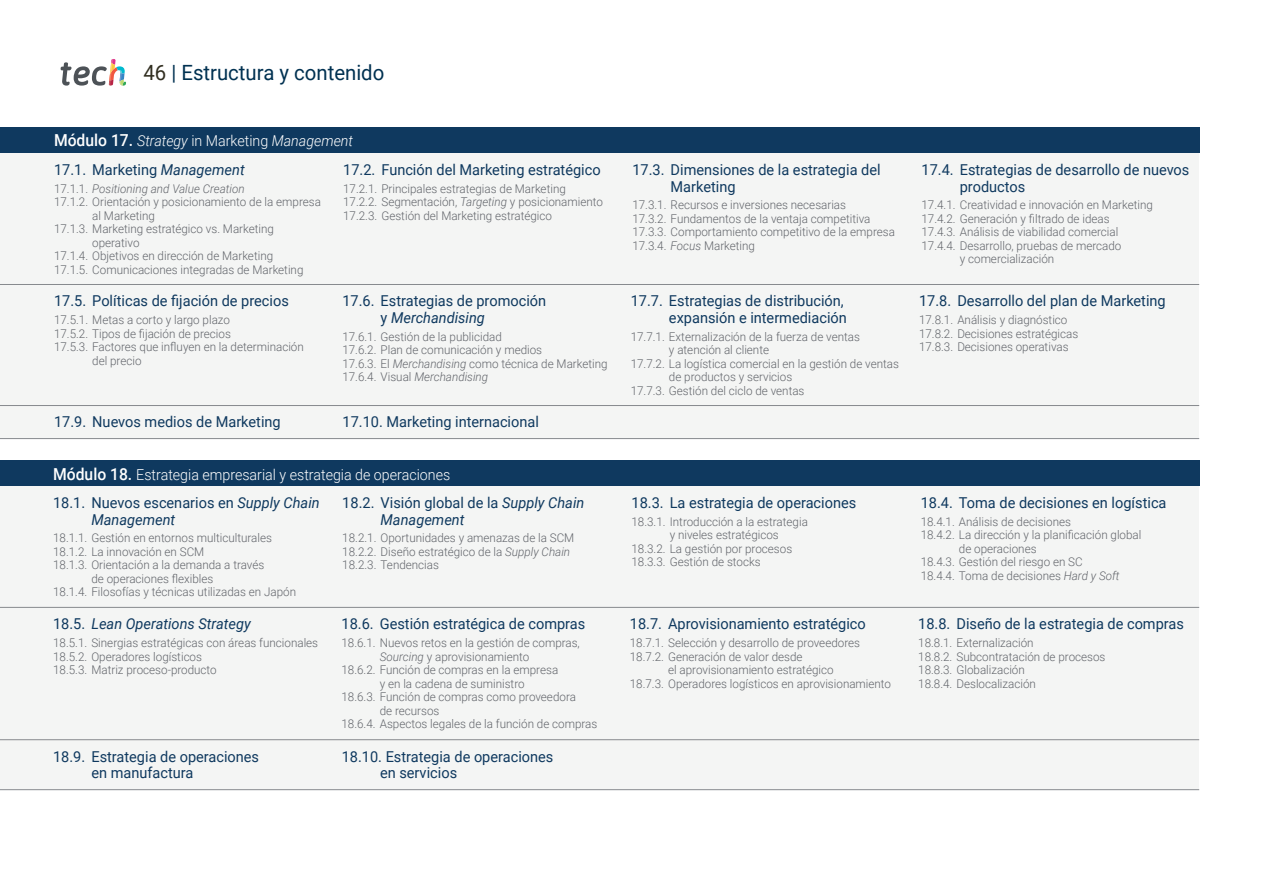
<style>
.page{position:relative;width:1263px;height:893px;background:#fff}
.page>*{position:absolute;margin:0;border:0;box-sizing:border-box;transform-origin:0 0}
.t1{font:21px "Roboto";color:#013151}
.t2{font:15px/16.5px "Roboto";color:#0f395f}
.t3{font:300 15px "Roboto";color:#fff;scale:.95 1}
.t4{font:italic 300 15px "Roboto";color:#fff;scale:.95 1}
.t5{font:italic 15px "Roboto";color:#0f395f}
.t6{font:300 12px/13.5px "Roboto";color:#61646a}
.t7{font:italic 300 12px "Roboto";color:#61646a}
.s1{color:#312e20}
.s2{font-weight:500;font-style:normal;font-size:16.5px}
.s3{font-style:normal}
.s4{font-style:italic}
.s5{font-weight:500;font-size:16.5px}
</style>
<div class="page">
<div style="left:0;top:153px;width:1199px;height:286px;background:#f4f5f4"></div>
<div style="left:0;top:128px;width:1199px;height:25px;background:#0f395f"></div>
<hr style="left:0;top:405px;width:1199px;height:1px;background:#878a8e">
<hr style="left:0;top:284px;width:1199px;height:1px;background:#878a8e">
<hr style="left:0;top:438px;width:1199px;height:1px;background:#878a8e">
<div style="left:0;top:486px;width:1199px;height:304px;background:#f4f5f4"></div>
<div style="left:0;top:461px;width:1199px;height:25px;background:#0f395f"></div>
<hr style="left:0;top:607px;width:1199px;height:1px;background:#878a8e">
<hr style="left:0;top:789px;width:1199px;height:1px;background:#878a8e">
<hr style="left:0;top:739px;width:1199px;height:1px;background:#878a8e">
<svg style="left:61px;top:59px;width:65px;height:27px"></svg>
<h1 class="t1" style="left:144px;top:57px;width:242px"><span class="s1">46</span> | Estructura y contenido</h1>
<p class="t4" style="left:54px;top:130px;width:316px"><span class="s2">Módulo 17.</span> Strategy <span class="s3">in Marketing</span> Management</p>
<p class="t2" style="left:54px;top:161px;width:192px">17.1. Marketing <span class="s4">Management</span></p>
<p class="t7" style="left:54px;top:180px;width:192px"><span class="s3">17.1.1.</span> Positioning and Value Creation</p>
<p class="t6" style="left:54px;top:195px;width:268px">17.1.2. Orientación y posicionamiento de la empresa</p>
<p class="t6" style="left:92px;top:208px;width:64px">al Marketing</p>
<p class="t6" style="left:54px;top:222px;width:221px">17.1.3. Marketing estratégico vs. Marketing</p>
<p class="t6" style="left:92px;top:235px;width:49px">operativo</p>
<p class="t6" style="left:54px;top:249px;width:221px">17.1.4. Objetivos en dirección de Marketing</p>
<p class="t6" style="left:54px;top:262px;width:251px">17.1.5. Comunicaciones integradas de Marketing</p>
<p class="t2" style="left:54px;top:292px;width:236px">17.5. Políticas de fijación de precios</p>
<p class="t6" style="left:54px;top:313px;width:178px">17.5.1. Metas a corto y largo plazo</p>
<p class="t6" style="left:54px;top:326px;width:178px">17.5.2. Tipos de fijación de precios</p>
<p class="t6" style="left:54px;top:340px;width:251px">17.5.3. Factores que influyen en la determinación</p>
<p class="t6" style="left:92px;top:353px;width:51px">del precio</p>
<p class="t2" style="left:343px;top:161px;width:259px">17.2. Función del Marketing estratégico</p>
<p class="t6" style="left:343px;top:181px;width:261px">17.2.1. Principales estrategias de Marketing<br>17.2.2. Segmentación, <span class="s4">Targeting</span> y posicionamiento<br>17.2.3. Gestión del Marketing estratégico</p>
<p class="t2" style="left:381px;top:292px;width:167px;text-indent:-38px">17.6. Estrategias de promoción y <span class="s4">Merchandising</span></p>
<p class="t6" style="left:342px;top:329px;width:267px">17.6.1. Gestión de la publicidad<br>17.6.2. Plan de comunicación y medios<br>17.6.3. El <span class="s4">Merchandising</span> como técnica de Marketing 17.6.4. Visual <span class="s4">Merchandising</span></p>
<p class="t2" style="left:54px;top:413px;width:228px">17.9. Nuevos medios de Marketing</p>
<p class="t2" style="left:343px;top:413px;width:198px">17.10. Marketing internacional</p>
<p class="t3" style="left:53px;top:464px;width:419px"><span class="s5">Módulo 18.</span> Estrategia empresarial y estrategia de operaciones</p>
<p class="t2" style="left:91px;top:494px;width:230px;text-indent:-38px">18.1. Nuevos escenarios en <span class="s4">Supply Chain<br>Management</span></p>
<p class="t6" style="left:53px;top:531px;width:220px">18.1.1. Gestión en entornos multiculturales</p>
<p class="t6" style="left:53px;top:544px;width:153px">18.1.2. La innovación en SCM</p>
<p class="t6" style="left:53px;top:558px;width:213px">18.1.3. Orientación a la demanda a través</p>
<p class="t6" style="left:91px;top:571px;width:124px">de operaciones flexibles</p>
<p class="t6" style="left:53px;top:585px;width:244px">18.1.4. Filosofías y técnicas utilizadas en Japón</p>
<p class="t5" style="left:53px;top:614px;width:199px"><span class="s3">18.5.</span> Lean Operations Strategy</p>
<p class="t6" style="left:53px;top:636px;width:267px">18.5.1. Sinergias estratégicas con áreas funcionales<br>18.5.2. Operadores logísticos<br>18.5.3. Matriz proceso-producto</p>
<p class="t2" style="left:381px;top:494px;width:205px;text-indent:-38px">18.2. Visión global de la <span class="s4">Supply Chain<br>Management</span></p>
<p class="t6" style="left:342px;top:531px;width:234px">18.2.1. Oportunidades y amenazas de la SCM<br>18.2.2. Diseño estratégico de la <span class="s4">Supply Chain<br></span>18.2.3. Tendencias</p>
<p class="t2" style="left:341px;top:615px;width:245px">18.6. Gestión estratégica de compras</p>
<p class="t6" style="left:341px;top:636px;width:240px">18.6.1. Nuevos retos en la gestión de compras,</p>
<p class="t6" style="left:380px;top:649px;width:151px"><span class="s4">Sourcing</span> y aprovisionamiento</p>
<p class="t6" style="left:341px;top:663px;width:218px">18.6.2. Función de compras en la empresa</p>
<p class="t6" style="left:380px;top:676px;width:146px">y en la cadena de suministro</p>
<p class="t6" style="left:341px;top:690px;width:236px">18.6.3. Función de compras como proveedora</p>
<p class="t6" style="left:380px;top:703px;width:61px">de recursos</p>
<p class="t6" style="left:341px;top:717px;width:257px">18.6.4. Aspectos legales de la función de compras</p>
<p class="t2" style="left:91px;top:747px;width:169px;text-indent:-38px">18.9. Estrategia de operaciones en manufactura</p>
<p class="t2" style="left:380px;top:747px;width:175px;text-indent:-38px">18.10. Estrategia de operaciones en servicios</p>
<p class="t2" style="left:671px;top:161px;width:212px;text-indent:-38px">17.3. Dimensiones de la estrategia del<br>Marketing</p>
<p class="t6" style="left:632px;top:198px;width:264px">17.3.1. Recursos e inversiones necesarias<br>17.3.2. Fundamentos de la ventaja competitiva 17.3.3. Comportamiento competitivo de la empresa 17.3.4. <span class="s4">Focus</span> Marketing</p>
<p class="t2" style="left:631px;top:292px;width:218px;text-align:right">17.7. Estrategias de distribución, expansión e intermediación</p>
<p class="t6" style="left:631px;top:329px;width:231px">17.7.1. Externalización de la fuerza de ventas</p>
<p class="t6" style="left:669px;top:343px;width:102px">y atención al cliente</p>
<p class="t6" style="left:631px;top:356px;width:270px">17.7.2. La logística comercial en la gestión de ventas</p>
<p class="t6" style="left:669px;top:370px;width:125px">de productos y servicios</p>
<p class="t6" style="left:631px;top:383px;width:175px">17.7.3. Gestión del ciclo de ventas</p>
<p class="t2" style="left:960px;top:161px;width:231px;text-indent:-38px">17.4. Estrategias de desarrollo de nuevos productos</p>
<p class="t6" style="left:921px;top:198px;width:233px">17.4.1. Creatividad e innovación en Marketing</p>
<p class="t6" style="left:921px;top:211px;width:190px">17.4.2. Generación y filtrado de ideas</p>
<p class="t6" style="left:921px;top:225px;width:198px">17.4.3. Análisis de viabilidad comercial</p>
<p class="t6" style="left:921px;top:238px;width:201px">17.4.4. Desarrollo, pruebas de mercado</p>
<p class="t6" style="left:960px;top:252px;width:96px">y comercialización</p>
<p class="t2" style="left:919px;top:292px;width:248px">17.8. Desarrollo del plan de Marketing</p>
<p class="t6" style="left:919px;top:313px;width:161px">17.8.1. Análisis y diagnóstico<br>17.8.2. Decisiones estratégicas<br>17.8.3. Decisiones operativas</p>
<p class="t2" style="left:631px;top:494px;width:226px">18.3. La estrategia de operaciones</p>
<p class="t6" style="left:631px;top:514px;width:178px">18.3.1. Introducción a la estrategia</p>
<p class="t6" style="left:670px;top:528px;width:111px">y niveles estratégicos</p>
<p class="t6" style="left:631px;top:541px;width:162px">18.3.2. La gestión por procesos</p>
<p class="t6" style="left:631px;top:555px;width:131px">18.3.3. Gestión de stocks</p>
<p class="t2" style="left:630px;top:615px;width:237px">18.7. Aprovisionamiento estratégico</p>
<p class="t6" style="left:630px;top:636px;width:232px">18.7.1. Selección y desarrollo de proveedores</p>
<p class="t6" style="left:630px;top:649px;width:174px">18.7.2. Generación de valor desde</p>
<p class="t6" style="left:668px;top:663px;width:167px">el aprovisionamiento estratégico</p>
<p class="t6" style="left:630px;top:676px;width:263px">18.7.3. Operadores logísticos en aprovisionamiento</p>
<p class="t2" style="left:921px;top:494px;width:247px">18.4. Toma de decisiones en logística</p>
<p class="t6" style="left:921px;top:514px;width:152px">18.4.1. Análisis de decisiones</p>
<p class="t6" style="left:921px;top:528px;width:222px">18.4.2. La dirección y la planificación global</p>
<p class="t6" style="left:959px;top:541px;width:79px">de operaciones</p>
<p class="t6" style="left:921px;top:555px;width:164px">18.4.3. Gestión del riesgo en SC</p>
<p class="t6" style="left:921px;top:568px;width:200px">18.4.4. Toma de decisiones <span class="s4">Hard y Soft</span></p>
<p class="t2" style="left:918px;top:615px;width:267px">18.8. Diseño de la estrategia de compras</p>
<p class="t6" style="left:918px;top:636px;width:189px">18.8.1. Externalización<br>18.8.2. Subcontratación de procesos<br>18.8.3. Globalización<br>18.8.4. Deslocalización</p>
</div>
